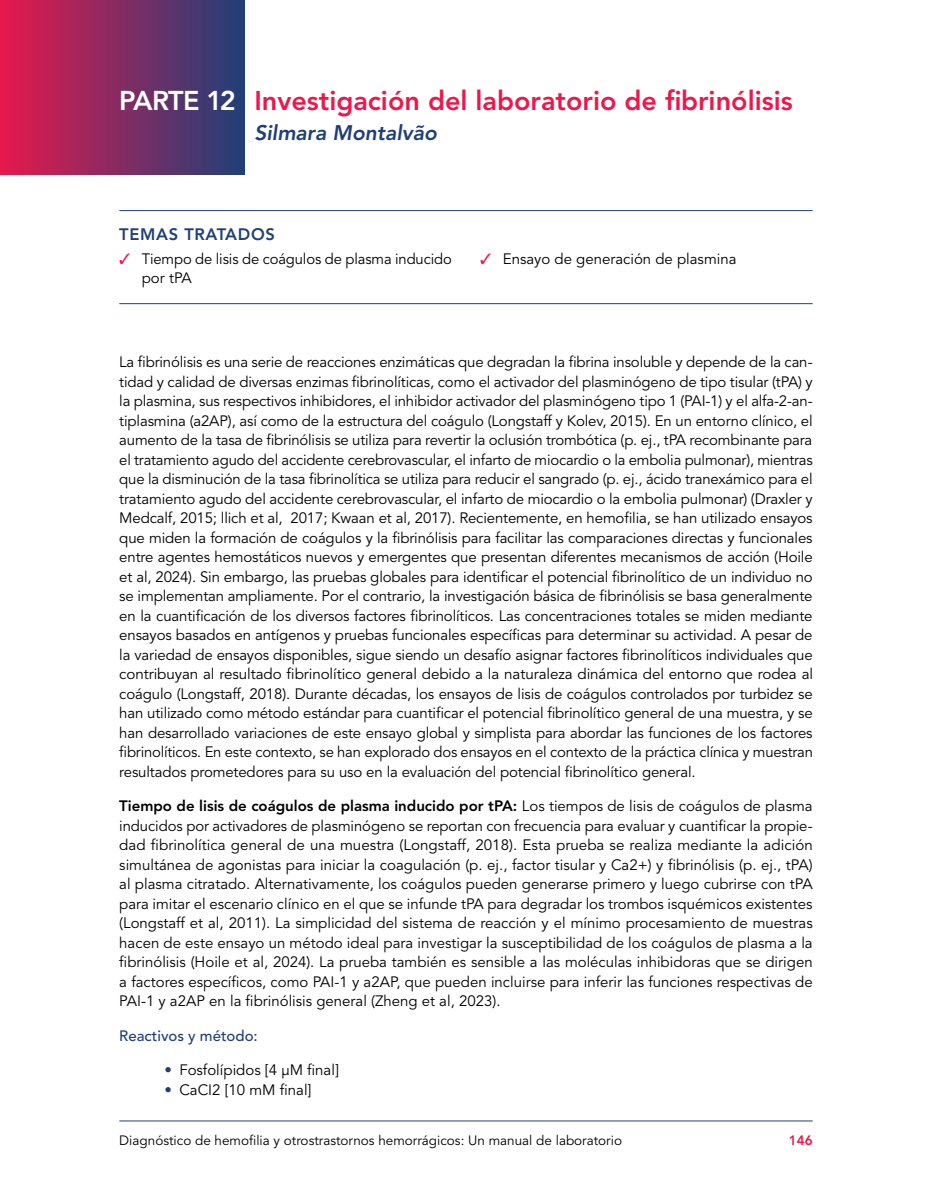
<style>
.page{position:relative;width:932px;height:1202px;background:#fff}
.page>*{position:absolute;margin:0;border:0;box-sizing:border-box;transform-origin:0 0}
.L1{font:800 27px "Avenir LT Std";color:#ed174c}
.Author{font:italic 800 21px "Avenir LT Std";color:#1f3f78}
.Topic_Header{font:800 16.5px "Avenir LT Std";letter-spacing:.04em;color:#1f3f78}
.Body{font:15px/19.5px "Avenir LT Std";color:#000;text-align:justify}
.Body-2{font:500 15px "Avenir LT Std";color:#1f3f78}
.t1{font:13.5px "Avenir LT Std";color:#000}
.t2{font:800 13.5px "Avenir LT Std";color:#ed174c}
.s1{color:#fff}
.s2{color:#ed174c}
.s3{font-weight:800}
.s4{color:#1f3f78}
</style>
<div class="page">
<div style="left:0;top:0;width:244px;height:174px;background:linear-gradient(to right,#e7184d,#223f77)"></div>
<hr style="left:119px;top:1120px;width:693px;height:1px;background:#1f3f78">
<hr style="left:119px;top:210px;width:693px;height:1px;background:#1f3f78">
<hr style="left:119px;top:303px;width:693px;height:1px;background:#1f3f78">
<p class="L1" style="left:119px;top:85px;width:675px"><span class="s1">PARTE 12</span> Investigación del laboratorio de fibrinólisis</p>
<p class="Author" style="left:254px;top:121px;width:184px">Silmara Montalvão</p>
<p class="Topic_Header" style="left:119px;top:224px;width:157px">TEMAS TRATADOS</p>
<p class="Body" style="left:142px;top:249px;width:311px;text-indent:-22px"><span class="s2">✓</span> Tiempo de lisis de coágulos de plasma inducido por tPA</p>
<p class="Body" style="left:480px;top:249px;width:258px"><span class="s2">✓</span> Ensayo de generación de plasmina</p>
<p class="Body" style="left:119px;top:352px;width:695px">La fibrinólisis es una serie de reacciones enzimáticas que degradan la fibrina insoluble y depende de la can&shy;tidad y calidad de diversas enzimas fibrinolíticas, como el activador del plasminógeno de tipo tisular (tPA) y la plasmina, sus respectivos inhibidores, el inhibidor activador del plasminógeno tipo 1 (PAI-1) y el alfa-2-an&shy;tiplasmina (a2AP), así como de la estructura del coágulo (Longstaff y Kolev, 2015). En un entorno clínico, el aumento de la tasa de fibrinólisis se utiliza para revertir la oclusión trombótica (p. ej., tPA recombinante para el tratamiento agudo del accidente cerebrovascular, el infarto de miocardio o la embolia pulmonar), mientras que la disminución de la tasa fibrinolítica se utiliza para reducir el sangrado (p. ej., ácido tranexámico para el tratamiento agudo del accidente cerebrovascular, el infarto de miocardio o la embolia pulmonar) (Draxler y Medcalf, 2015; llich et al, 2017; Kwaan et al, 2017). Recientemente, en hemofilia, se han utilizado ensayos que miden la formación de coágulos y la fibrinólisis para facilitar las comparaciones directas y funcionales entre agentes hemostáticos nuevos y emergentes que presentan diferentes mecanismos de acción (Hoile et al, 2024). Sin embargo, las pruebas globales para identificar el potencial fibrinolítico de un individuo no se implementan ampliamente. Por el contrario, la investigación básica de fibrinólisis se basa generalmente en la cuantificación de los diversos factores fibrinolíticos. Las concentraciones totales se miden mediante ensayos basados en antígenos y pruebas funcionales específicas para determinar su actividad. A pesar de la variedad de ensayos disponibles, sigue siendo un desafío asignar factores fibrinolíticos individuales que contribuyan al resultado fibrinolítico general debido a la naturaleza dinámica del entorno que rodea al coágulo (Longstaff, 2018). Durante décadas, los ensayos de lisis de coágulos controlados por turbidez se han utilizado como método estándar para cuantificar el potencial fibrinolítico general de una muestra, y se han desarrollado variaciones de este ensayo global y simplista para abordar las funciones de los factores fibrinolíticos. En este contexto, se han explorado dos ensayos en el contexto de la práctica clínica y muestran resultados prometedores para su uso en la evaluación del potencial fibrinolítico general.</p>
<p class="Body" style="left:119px;top:796px;width:695px"><span class="s3">Tiempo de lisis de coágulos de plasma inducido por tPA:</span> Los tiempos de lisis de coágulos de plasma inducidos por activadores de plasminógeno se reportan con frecuencia para evaluar y cuantificar la propie&shy;dad fibrinolítica general de una muestra (Longstaff, 2018). Esta prueba se realiza mediante la adición simultánea de agonistas para iniciar la coagulación (p. ej., factor tisular y Ca2+) y fibrinólisis (p. ej., tPA) al plasma citratado. Alternativamente, los coágulos pueden generarse primero y luego cubrirse con tPA para imitar el escenario clínico en el que se infunde tPA para degradar los trombos isquémicos existentes (Longstaff et al, 2011). La simplicidad del sistema de reacción y el mínimo procesamiento de muestras hacen de este ensayo un método ideal para investigar la susceptibilidad de los coágulos de plasma a la fibrinólisis (Hoile et al, 2024). La prueba también es sensible a las moléculas inhibidoras que se dirigen a factores específicos, como PAI-1 y a2AP, que pueden incluirse para inferir las funciones respectivas de PAI-1 y a2AP en la fibrinólisis general (Zheng et al, 2023).</p>
<p class="Body-2" style="left:119px;top:1027px;width:140px">Reactivos y método:</p>
<p class="Body" style="left:164px;top:1060px;width:176px"><span class="s4">•</span> Fosfolípidos [4 µM final]</p>
<p class="Body" style="left:164px;top:1080px;width:149px"><span class="s4">•</span> CaCI2 [10 mM final]</p>
<p class="t1" style="left:119px;top:1132px;width:504px">Diagnóstico de hemofilia y otrostrastornos hemorrágicos: Un manual de laboratorio</p>
<p class="t2" style="left:788px;top:1132px;width:25px">146</p>
</div>
